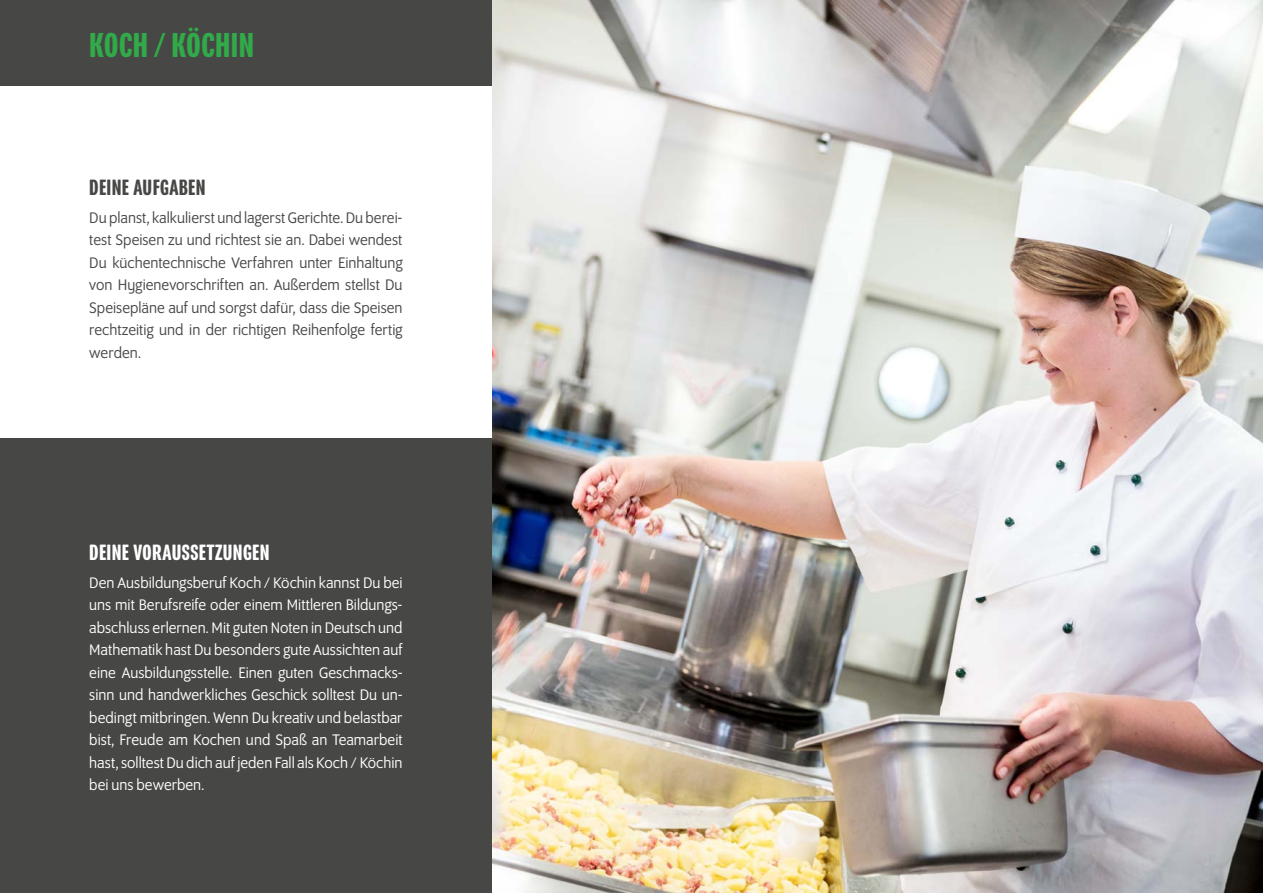
<style>
.page{position:relative;width:1263px;height:893px;background:#fff}
.page>*{position:absolute;margin:0;border:0;box-sizing:border-box;transform-origin:0 0}
.t1{font:500 37.5px "Program Nar OT";letter-spacing:.015em;color:#31aa49}
.t2{font:500 24px "Program Nar OT";letter-spacing:.015em;color:#fff}
.t3{font:500 24px "Program Nar OT";letter-spacing:.015em;color:#474746}
.t4{font:16.5px/22.5px "Program OT";color:#fff;text-align:justify}
.t5{font:16.5px/22.5px "Program OT";color:#474746;text-align:justify}
</style>
<div class="page">
<div style="left:0;top:438px;width:509px;height:455px;background:#474746"></div>
<div style="left:0;top:0;width:631px;height:85px;background:#474746"></div>
<img style="left:492px;top:0;width:771px;height:893px">
<h1 class="t1" style="left:89px;top:30px;width:166px">KOCH / KÖCHIN</h1>
<h2 class="t3" style="left:89px;top:177px;width:118px">DEINE AUFGABEN</h2>
<p class="t5" style="left:89px;top:208px;width:315px">Du planst, kalkulierst und lagerst Gerichte. Du berei&shy;test Speisen zu und richtest sie an. Dabei wendest Du küchentechnische Verfahren unter Einhaltung von Hygienevorschriften an. Außerdem stellst Du Speisepläne auf und sorgst dafür, dass die Speisen rechtzeitig und in der richtigen Reihenfolge fertig werden.</p>
<h2 class="t2" style="left:89px;top:542px;width:182px">DEINE VORAUSSETZUNGEN</h2>
<p class="t4" style="left:89px;top:573px;width:315px">Den Ausbildungsberuf Koch / Köchin kannst Du bei uns mit Berufsreife oder einem Mittleren Bildungs&shy;abschluss erlernen. Mit guten Noten in Deutsch und Mathematik hast Du besonders gute Aussichten auf eine Ausbildungsstelle. Einen guten Geschmacks&shy;sinn und handwerkliches Geschick solltest Du un&shy;bedingt mitbringen. Wenn Du kreativ und belastbar bist, Freude am Kochen und Spaß an Teamarbeit hast, solltest Du dich auf jeden Fall als Koch / Köchin bei uns bewerben.</p>
</div>
